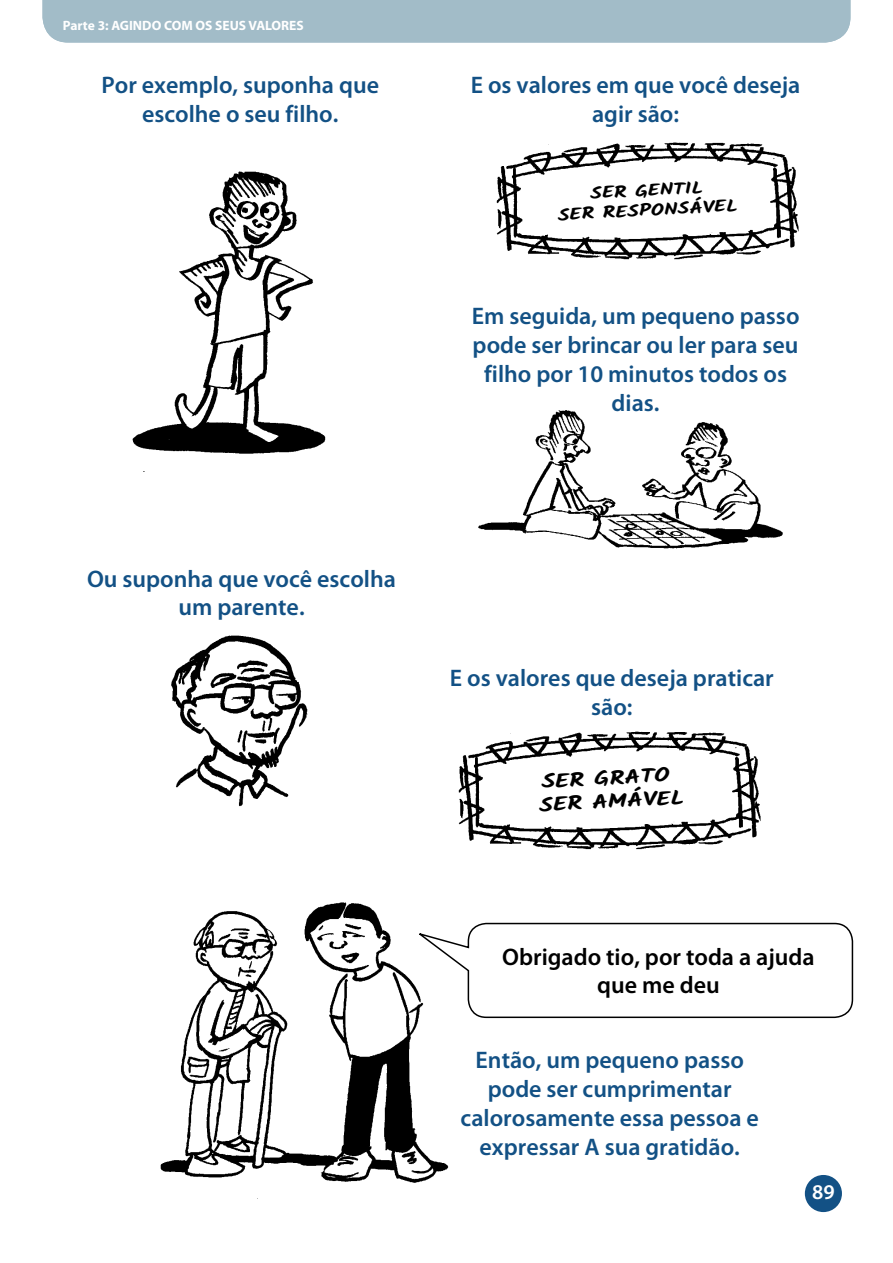
<style>
.page{position:relative;width:893px;height:1263px;background:#fff}
.page>*{position:absolute;margin:0;border:0;box-sizing:border-box;transform-origin:0 0}
.t1{font:600 24px/28.8px "Myriad Pro";color:#135185;text-align:center}
.t2{font:600 24px/28.8px "Myriad Pro";color:#000;text-align:center}
.t3{font:600 21px "Myriad Pro";color:#fff}
.t4{font:700 19.5px/23.4px "Kalam";color:#000;scale:1.3 1}
.t5{font:700 16.5px/19.8px "Kalam";color:#000;text-align:center;scale:1.3 1}
.t6{font:700 13.5px "Myriad Pro";color:#fff}
.t7{font:700 13.5px "Myriad Pro";letter-spacing:.02em;color:#fff}
</style>
<div class="page">
<div style="left:805px;top:1175px;width:37px;height:37px;background:#135185;border-radius:50%"></div>
<svg style="left:480px;top:922px;width:374px;height:97px"></svg>
<img style="left:132px;top:171px;width:194px;height:301px">
<img style="left:496px;top:142px;width:303px;height:118px">
<img style="left:478px;top:410px;width:305px;height:139px">
<img style="left:160px;top:902px;width:320px;height:297px">
<img style="left:171px;top:635px;width:137px;height:172px">
<img style="left:458px;top:731px;width:303px;height:119px">
<div style="left:43px;top:0;width:807px;height:43px;background:#a2bcc8"></div>
<p class="t6" style="left:63px;top:18px;width:242px">Parte 3: AG DO COM OS SEUS VALORES</p>
<p class="t7" style="left:91px;top:18px;width:174px">3: ACTING ON YOUR VALUES</p>
<p class="t1" style="left:101px;top:71px;width:279px">Por exemplo, suponha que escolhe o seu filho.</p>
<p class="t1" style="left:471px;top:71px;width:331px">E os valores em que você deseja agir são:</p>
<p class="t5" style="left:556px;top:185px;width:140px;rotate:-3deg">SER GENTIL<br>SER RESPONSÁVEL</p>
<p class="t1" style="left:472px;top:302px;width:329px">Em seguida, um pequeno passo pode ser brincar ou ler para seu filho por 10 minutos todos os dias.</p>
<p class="t1" style="left:87px;top:564px;width:310px">Ou suponha que você escolha um parente.</p>
<p class="t1" style="left:450px;top:664px;width:325px">E os valores que deseja praticar são:</p>
<p class="t4" style="left:537px;top:770px;width:113px;rotate:-3deg">SER GRATO<br>SER AMÁVEL</p>
<p class="t2" style="left:502px;top:942px;width:314px">Obrigado tio, por toda a ajuda que me deu</p>
<p class="t1" style="left:461px;top:1046px;width:300px">Então, um pequeno passo pode ser cumprimentar calorosamente essa pessoa e expressar A sua gratidão.</p>
<p class="t3" style="left:812px;top:1181px;width:24px">89</p>
</div>
